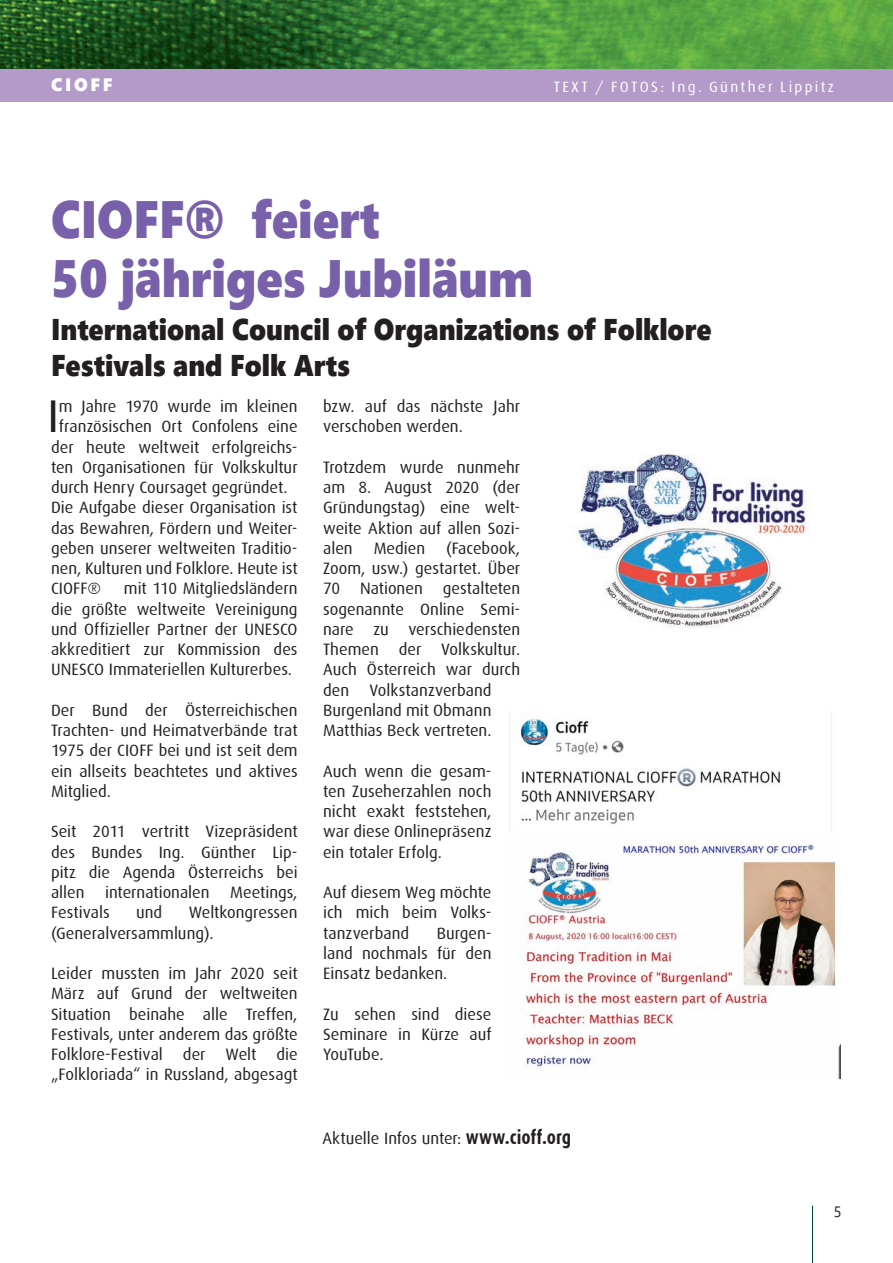
<style>
.page{position:relative;width:893px;height:1263px;background:#fff}
.page>*{position:absolute;margin:0;border:0;box-sizing:border-box;transform-origin:0 0}
.t1{font:52.5px/58.5px "Segoe UI Black";color:#7960aa;scale:.9 1}
.t2{font:45.9px "Dax";color:#231f20}
.t3{font:30px/36px "Segoe UI Black";color:#231f20;scale:.9 1}
.t4{font:18px "Segoe UI Black";letter-spacing:.15em;color:#fff}
.t5{font:16.5px/20.2px "Dax";color:#231f20;text-align:justify}
.t6{font:15px "Dax";letter-spacing:.15em;color:#fff}
.t7{font:15px "Segoe UI";color:#231f20;scale:.95 1}
.s1{font-family:"Dax Condensed";font-weight:700;font-size:19.5px}
</style>
<div class="page">
<img style="left:0;top:0;width:893px;height:70px">
<div style="left:0;top:70px;width:893px;height:32px;background:#b39ac9"></div>
<hr style="left:812px;top:1205px;width:1px;height:58px;background:#00512b">
<img style="left:509px;top:712px;width:332px;height:366px">
<img style="left:570px;top:453px;width:242px;height:176px">
<p class="t4" style="left:51px;top:72px;width:63px">CIOFF</p>
<p class="t6" style="left:554px;top:79px;width:282px">TEXT / FOTOS: Ing. Günther Lippitz</p>
<h1 class="t1" style="left:51px;top:187px;width:537px">CIOFF® feiert<br>50 jähriges Jubiläum</h1>
<h3 class="t3" style="left:51px;top:309px;width:735px">International Council of Organizations of Folklore<br>Festivals and Folk Arts</h3>
<h2 class="t2" style="left:47px;top:391px;width:13px">I</h2>
<p class="t5" style="left:59px;top:396px;width:240px">m Jahre 1970 wurde im kleinen</p>
<p class="t5" style="left:59px;top:417px;width:240px">französischen Ort Confolens eine</p>
<p class="t5" style="left:51px;top:437px;width:248px">der heute weltweit erfolgreichs-</p>
<p class="t5" style="left:51px;top:457px;width:248px">ten Organisationen für Volkskultur</p>
<p class="t5" style="left:51px;top:477px;width:238px">durch Henry Coursaget gegründet.</p>
<p class="t5" style="left:51px;top:498px;width:248px">Die Aufgabe dieser Organisation ist</p>
<p class="t5" style="left:51px;top:518px;width:248px">das Bewahren, Fördern und Weiter-</p>
<p class="t5" style="left:51px;top:538px;width:248px">geben unserer weltweiten Traditio-</p>
<p class="t5" style="left:51px;top:558px;width:248px">nen, Kulturen und Folklore. Heute ist</p>
<p class="t5" style="left:51px;top:579px;width:52px">CIOFF®</p>
<p class="t5" style="left:51px;top:579px;width:248px;text-indent:73px">mit 110 Mitgliedsländern die größte weltweite Vereinigung und Offizieller Partner der UNESCO akkreditiert zur Kommission des UNESCO Immateriellen Kulturerbes.</p>
<p class="t5" style="left:51px;top:700px;width:248px">Der Bund der Österreichischen Trachten- und Heimatverbände trat 1975 der CIOFF bei und ist seit dem ein allseits beachtetes und aktives Mitglied.</p>
<p class="t5" style="left:51px;top:822px;width:248px">Seit 2011 vertritt Vizepräsident des Bundes Ing. Günther Lip&shy;pitz die Agenda Österreichs bei allen internationalen Meetings, Festivals</p>
<p class="t5" style="left:51px;top:903px;width:248px;text-indent:138px">Weltkongressen (Generalversammlung).</p>
<p class="t5" style="left:51px;top:963px;width:248px">Leider mussten im Jahr 2020 seit März auf Grund der weltweiten Situation beinahe alle Treffen, Festivals, unter anderem das größte Folklore-Festival der Welt die „Folkloriada“ in Russland, abgesagt</p>
<p class="t5" style="left:136px;top:903px;width:28px">und</p>
<p class="t5" style="left:323px;top:396px;width:198px">bzw. auf das nächste Jahr verschoben werden.</p>
<p class="t5" style="left:323px;top:457px;width:199px">Trotzdem wurde nunmehr am 8. August 2020 (der Gründungstag) eine welt&shy;weite Aktion auf allen Sozi&shy;alen</p>
<p class="t5" style="left:323px;top:538px;width:199px;text-align:left;text-indent:123px">(Facebook,<br>Zoom, usw.) gestartet. Über<br>70 Nationen gestalteten sogenannte Online Semi&shy;nare zu verschiedensten<br>Themen der Volkskultur.<br>Auch Österreich war durch den Volkstanzverband<br>Burgenland mit Obmann<br>Matthias Beck vertreten.</p>
<p class="t5" style="left:323px;top:761px;width:170px">Auch wenn die gesam&shy;ten Zuseherzahlen noch nicht exakt feststehen, war diese Onlinepräsenz ein totaler Erfolg.</p>
<p class="t5" style="left:323px;top:882px;width:170px">Auf diesem Weg möchte ich mich beim Volks&shy;tanzverband</p>
<p class="t5" style="left:374px;top:538px;width:53px">Medien</p>
<p class="t5" style="left:323px;top:923px;width:170px;text-indent:114px">Burgen&shy;land nochmals für den Einsatz bedanken.</p>
<p class="t5" style="left:323px;top:1004px;width:170px">Zu sehen sind diese Seminare in Kürze auf YouTube.</p>
<p class="t5" style="left:322px;top:1128px;width:250px">Aktuelle Infos unter: <span class="s1">www.cioff.org</span></p>
<p class="t7" style="left:834px;top:1197px;width:10px">5</p>
</div>
